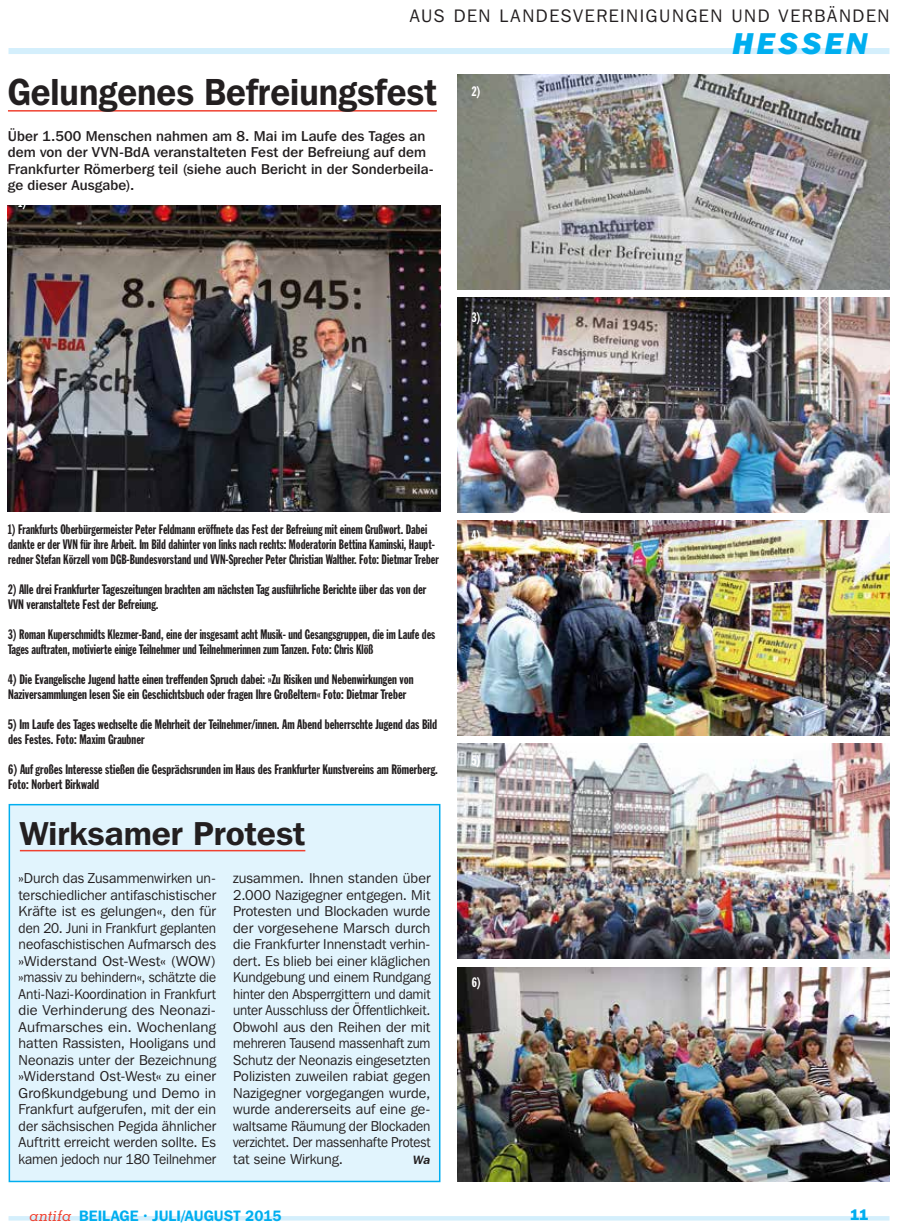
<style>
.page{position:relative;width:898px;height:1229px;background:#fff}
.page>*{position:absolute;margin:0;border:0;box-sizing:border-box;transform-origin:0 0}
.t1{font:600 37.5px "Franklin Gothic IT Cby BT";color:#231f20;scale:.91 1}
.t2{font:600 33px "Franklin Gothic IT Cby BT";color:#231f20}
.t3{font:italic 800 30px "Franklin Gothic IT Cby BT";letter-spacing:.105em;color:#00aeef}
.t4{font:18px "Franklin Gothic IT Cby BT";letter-spacing:.09em;color:#231f20}
.t5{font:600 15px "Franklin Gothic IT Cby BT";letter-spacing:.005em;color:#00aeef}
.t6{font:800 15px "Franklin Gothic IT Cby BT";color:#00aeef}
.t7{font:14.25px/16.5px "Franklin Gothic IT Cby BT";letter-spacing:-.005em;color:#231f20;text-align:justify}
.t8{font:500 14.25px/16.5px "Franklin Gothic IT Cby BT";letter-spacing:.005em;color:#231f20}
.t9{font:13.5px/15px "Franklin Gothic Extra Cond";color:#231f20;scale:.96 1}
.t10{font:13.5px/15px "Franklin Gothic Extra Cond";color:#231f20}
.t11{font:13.5px "Franklin Gothic Extra Cond";color:#fff}
.t12{font:italic 600 12px "Franklin Gothic IT Cby BT";color:#231f20}
.s1{font-family:"Memphis";font-weight:500;font-style:italic;color:#ef4130}
</style>
<div class="page">
<hr style="left:9px;top:1216px;width:880px;height:4px;background:#d4effc">
<div style="left:9px;top:48px;width:880px;height:6px;background:#d4effc"></div>
<hr style="left:8px;top:110px;width:428px;height:2px;background:#ef4130">
<div style="left:9px;top:805px;width:430px;height:376px;background:#e1f4fd"></div>
<div style="left:9px;top:804px;width:431px;height:378px;border:2px solid #00aeef"></div>
<hr style="left:20px;top:850px;width:285px;height:1px;background:#ef4130">
<img style="left:8px;top:206px;width:432px;height:306px">
<img style="left:457px;top:75px;width:432px;height:214px">
<img style="left:457px;top:298px;width:432px;height:214px">
<img style="left:457px;top:521px;width:432px;height:214px">
<img style="left:457px;top:744px;width:432px;height:214px">
<img style="left:457px;top:967px;width:432px;height:214px">
<p class="t4" style="left:409px;top:5px;width:481px">AUS DEN LANDESVEREINIGUNGEN UND VERBÄNDEN</p>
<h3 class="t3" style="left:732px;top:25px;width:137px">HESSEN</h3>
<h1 class="t1" style="left:8px;top:68px;width:472px">Gelungenes Befreiungsfest</h1>
<p class="t8" style="left:8px;top:127px;width:427px">Über 1.500 Menschen nahmen am 8. Mai im Laufe des Tages an dem von der VVN-BdA veranstalteten Fest der Befreiung auf dem Frankfurter Römerberg teil (siehe auch Bericht in der Sonderbeila&shy;ge dieser Ausgabe).</p>
<p class="t11" style="left:19px;top:195px;width:9px">1)</p>
<p class="t11" style="left:471px;top:84px;width:10px">2)</p>
<p class="t11" style="left:471px;top:310px;width:10px">3)</p>
<p class="t9" style="left:8px;top:522px;width:450px">1) Frankfurts Oberbürgermeister Peter Feldmann eröffnete das Fest der Befreiung mit einem Grußwort. Dabei dankte er der VVN für ihre Arbeit. Im Bild dahinter von links nach rechts: Moderatorin Bettina Kaminski, Haupt&shy;redner Stefan Körzell vom DGB-Bundesvorstand und VVN-Sprecher Peter Christian Walther. Foto: Dietmar Treber</p>
<p class="t9" style="left:8px;top:582px;width:437px">2) Alle drei Frankfurter Tageszeitungen brachten am nächsten Tag ausführliche Berichte über das von der<br>VVN veranstaltete Fest der Befreiung.</p>
<p class="t9" style="left:8px;top:627px;width:446px">3) Roman Kuperschmidts Klezmer-Band, eine der insgesamt acht Musik- und Gesangsgruppen, die im Laufe des<br>Tages auftraten, motivierte einige Teilnehmer und Teilnehmerinnen zum Tanzen. Foto: Chris Klöß</p>
<p class="t10" style="left:8px;top:672px;width:407px">4) Die Evangelische Jugend hatte einen treffenden Spruch dabei: »Zu Risiken und Nebenwirkungen von<br>Naziversammlungen lesen Sie ein Geschichtsbuch oder fragen Ihre Großeltern« Foto: Dietmar Treber</p>
<p class="t10" style="left:8px;top:717px;width:430px">5) Im Laufe des Tages wechselte die Mehrheit der Teilnehmer/innen. Am Abend beherrschte Jugend das Bild des Festes. Foto: Maxim Graubner</p>
<p class="t10" style="left:8px;top:762px;width:431px">6) Auf großes Interesse stießen die Gesprächsrunden im Haus des Frankfurter Kunstvereins am Römerberg.<br>Foto: Norbert Birkwald</p>
<h2 class="t2" style="left:20px;top:812px;width:287px">Wirksamer Protest</h2>
<p class="t7" style="left:19px;top:870px;width:199px">»Durch das Zusammenwirken un&shy;terschiedlicher antifaschistischer Kräfte ist es gelungen«, den für den 20. Juni in Frankfurt geplanten neofaschistischen Aufmarsch des »Widerstand Ost-West« (WOW) »massiv zu behindern«, schätzte die Anti-Nazi-Koordination in Frankfurt die Verhinderung des Neonazi-Aufmarsches ein. Wochenlang hatten Rassisten, Hooligans und Neonazis unter der Bezeichnung »Widerstand Ost-West« zu einer Großkundgebung und Demo in Frankfurt aufgerufen, mit der ein der sächsischen Pegida ähnlicher Auftritt erreicht werden sollte. Es kamen jedoch nur 180 Teilnehmer</p>
<p class="t7" style="left:233px;top:870px;width:199px">zusammen. Ihnen standen über 2.000 Nazigegner entgegen. Mit Protesten und Blockaden wurde der vorgesehene Marsch durch die Frankfurter Innenstadt verhin&shy;dert. Es blieb bei einer kläglichen Kundgebung und einem Rundgang hinter den Absperrgittern und damit unter Ausschluss der Öffentlichkeit.<br>Obwohl aus den Reihen der mit mehreren Tausend massenhaft zum Schutz der Neonazis eingesetzten Polizisten zuweilen rabiat gegen Nazigegner vorgegangen wurde, wurde andererseits auf eine ge&shy;waltsame Räumung der Blockaden verzichtet. Der massenhafte Protest tat seine Wirkung.</p>
<p class="t12" style="left:413px;top:1152px;width:19px">Wa</p>
<p class="t11" style="left:471px;top:527px;width:10px">4)</p>
<p class="t11" style="left:471px;top:753px;width:10px">5)</p>
<p class="t11" style="left:471px;top:975px;width:11px">6)</p>
<p class="t5" style="left:30px;top:1206px;width:253px"><span class="s1">antifa</span> BEILAGE · JULI/AUGUST 2015</p>
<p class="t6" style="left:849px;top:1205px;width:20px">11</p>
</div>
